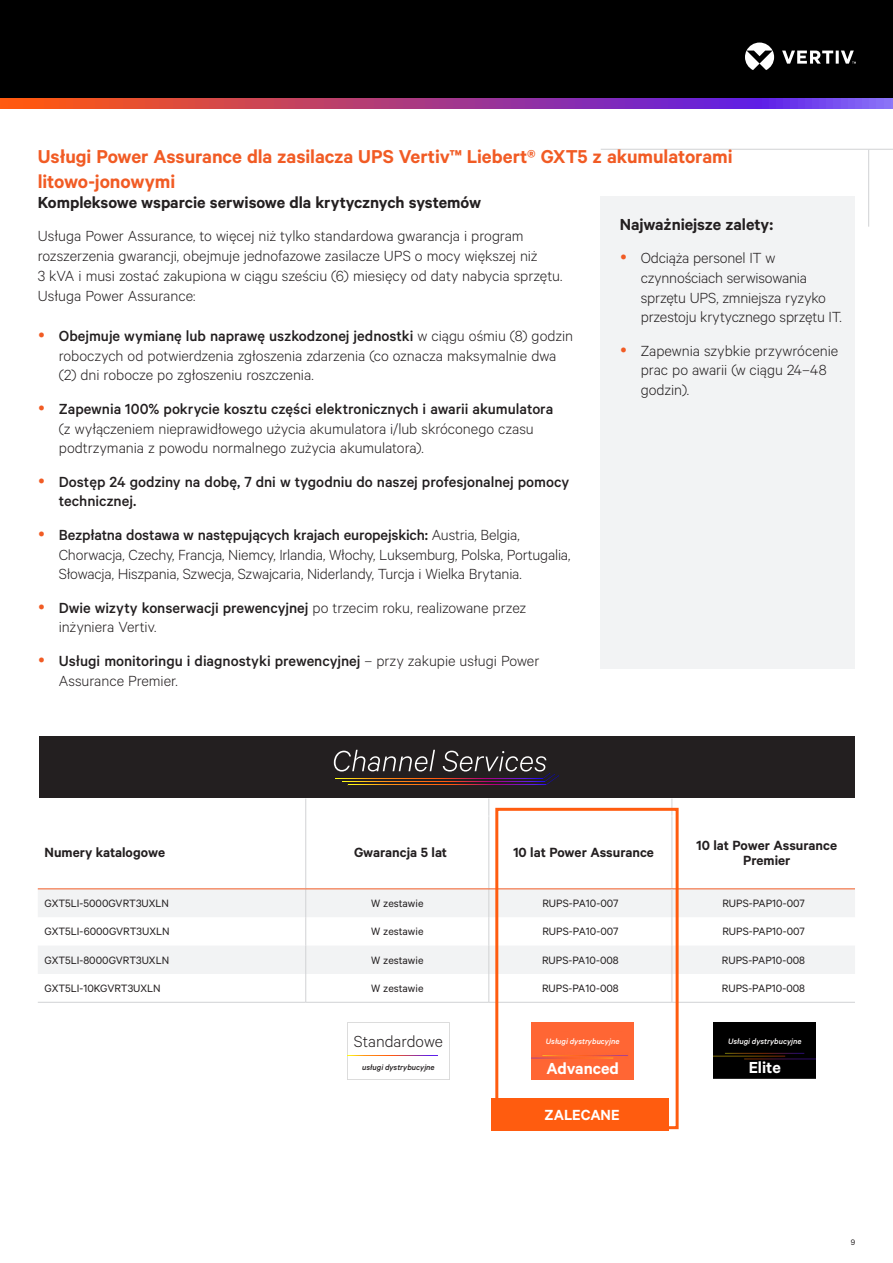
<style>
.page{position:relative;width:893px;height:1263px;background:#fff}
.page>*{position:absolute;margin:0;border:0;box-sizing:border-box;transform-origin:0 0}
.Vertiv_Orange_Main_Heading{font:600 21px/25.2px "Calibre";letter-spacing:-.005em;color:#f15b24}
.Vertiv_Heading{font:600 18px "Calibre";letter-spacing:-.005em;color:#231f20}
.t1{font:600 18px "Calibre";color:#fff}
.t2{font:300 18px "Calibre";color:#231f20}
.Vertiv_Body_Text{font:300 16.5px/19.8px "Calibre";letter-spacing:-.005em;color:#231f20}
.t3{font:500 16.5px/19.8px "Calibre";color:#231f20}
.Vertiv_Orange_Main_Heading-2{font:600 16.5px "Calibre";letter-spacing:-.005em;color:#fff}
.Table_Header_Black{font:600 15px/15px "Calibre";color:#231f20;text-align:center}
.Table_Body{font:12px "Calibre";color:#231f20}
.t4{font:9px "Calibre";color:#231f20}
.t5{font:italic 500 7.5px "Calibre";color:#fffefd}
.t6{font:italic 500 7.5px "Calibre";color:#231f20}
.s1{font-weight:500}
.s2{font-weight:300}
</style>
<div class="page">
<div style="left:0;top:0;width:893px;height:108px;background:#000"></div>
<svg style="left:745px;top:43px;width:111px;height:27px"></svg>
<svg style="left:0;top:98px;width:893px;height:11px"></svg>
<svg style="left:601px;top:149px;width:292px;height:1px"></svg>
<hr style="left:868px;top:149px;width:1px;height:78px;background:#d1d2d4">
<div style="left:601px;top:196px;width:254px;height:473px;background:#f2f3f4"></div>
<svg style="left:38px;top:799px;width:817px;height:203px"></svg>
<svg style="left:38px;top:889px;width:817px;height:85px;fill:#f2f3f4"></svg>
<hr style="left:306px;top:816px;width:183px;height:1px;background:#fff">
<hr style="left:489px;top:816px;width:183px;height:1px;background:#fff">
<hr style="left:672px;top:816px;width:183px;height:1px;background:#fff">
<svg style="left:305px;top:798px;width:1px;height:18px"></svg>
<svg style="left:489px;top:799px;width:1px;height:17px"></svg>
<svg style="left:672px;top:799px;width:1px;height:17px"></svg>
<hr style="left:305px;top:816px;width:1px;height:73px;background:#d1d2d4">
<hr style="left:489px;top:816px;width:1px;height:73px;background:#d1d2d4">
<hr style="left:672px;top:816px;width:1px;height:73px;background:#d1d2d4">
<hr style="left:38px;top:888px;width:268px;height:1px;background:#f15b24">
<hr style="left:306px;top:888px;width:183px;height:1px;background:#f15b24">
<hr style="left:489px;top:888px;width:183px;height:1px;background:#f15b24">
<hr style="left:672px;top:888px;width:183px;height:1px;background:#f15b24">
<svg style="left:305px;top:889px;width:1px;height:113px"></svg>
<svg style="left:489px;top:889px;width:1px;height:113px"></svg>
<svg style="left:672px;top:889px;width:1px;height:113px"></svg>
<hr style="left:38px;top:1002px;width:268px;height:1px;background:#d1d2d4">
<hr style="left:306px;top:1002px;width:183px;height:1px;background:#d1d2d4">
<hr style="left:489px;top:1002px;width:183px;height:1px;background:#d1d2d4">
<hr style="left:672px;top:1002px;width:183px;height:1px;background:#d1d2d4">
<svg style="left:347px;top:1022px;width:102px;height:58px"></svg>
<div style="left:495px;top:808px;width:184px;height:321px;border:3px solid #ff5c0f"></div>
<div style="left:491px;top:1098px;width:178px;height:32px;background:#ff5c0f"></div>
<div style="left:39px;top:736px;width:815px;height:62px;background:#231f20"></div>
<svg style="left:334px;top:750px;width:225px;height:36px"></svg>
<img style="left:532px;top:1022px;width:102px;height:58px">
<div style="left:532px;top:1062px;width:102px;height:12px;background:#ff6634"></div>
<div style="left:532px;top:1032px;width:102px;height:18px;background:#ff6634"></div>
<img style="left:714px;top:1022px;width:102px;height:56px">
<div style="left:714px;top:1061px;width:102px;height:12px;background:#000"></div>
<div style="left:714px;top:1033px;width:102px;height:17px;background:#000"></div>
<p class="Vertiv_Orange_Main_Heading" style="left:38px;top:143px;width:696px">Usługi Power Assurance dla zasilacza UPS Vertiv™ Liebert® GXT5 z akumulatorami litowo-jonowymi</p>
<p class="Vertiv_Heading" style="left:38px;top:192px;width:445px">Kompleksowe wsparcie serwisowe dla krytycznych systemów</p>
<p class="Vertiv_Body_Text" style="left:38px;top:226px;width:526px">Usługa Power Assurance, to więcej niż tylko standardowa gwarancja i program rozszerzenia gwarancji, obejmuje jednofazowe zasilacze UPS o mocy większej niż<br>3 kVA i musi zostać zakupiona w ciągu sześciu (6) miesięcy od daty nabycia sprzętu.<br>Usługa Power Assurance:</p>
<p class="Vertiv_Body_Text" style="left:59px;top:325px;width:516px"><span class="s1">Obejmuje wymianę lub naprawę uszkodzonej jednostki</span> w ciągu ośmiu (8) godzin roboczych od potwierdzenia zgłoszenia zdarzenia (co oznacza maksymalnie dwa (2) dni robocze po zgłoszeniu roszczenia.</p>
<p class="Vertiv_Body_Text" style="left:59px;top:398px;width:496px"><span class="s1">Zapewnia 100% pokrycie kosztu części elektronicznych i awarii akumulatora </span>(z wyłączeniem nieprawidłowego użycia akumulatora i/lub skróconego czasu podtrzymania z powodu normalnego zużycia akumulatora).</p>
<p class="t3" style="left:59px;top:471px;width:512px">Dostęp 24 godziny na dobę, 7 dni w tygodniu do naszej profesjonalnej pomocy technicznej.</p>
<p class="Vertiv_Body_Text" style="left:59px;top:524px;width:513px"><span class="s1">Bezpłatna dostawa w następujących krajach europejskich:</span> Austria, Belgia,<br>Chorwacja, Czechy, Francja, Niemcy, Irlandia, Włochy, Luksemburg, Polska, Portugalia,<br>Słowacja, Hiszpania, Szwecja, Szwajcaria, Niderlandy, Turcja i Wielka Brytania.</p>
<p class="Vertiv_Body_Text" style="left:59px;top:597px;width:469px"><span class="s1">Dwie wizyty konserwacji prewencyjnej</span> po trzecim roku, realizowane przez inżyniera Vertiv.</p>
<p class="t3" style="left:59px;top:650px;width:482px">Usługi monitoringu i diagnostyki prewencyjnej <span class="s2">– przy zakupie usługi Power<br>Assurance Premier.</span></p>
<p class="Vertiv_Heading" style="left:620px;top:213px;width:155px">Najważniejsze zalety:</p>
<p class="Vertiv_Body_Text" style="left:641px;top:247px;width:203px">Odciąża personel IT w czynnościach serwisowania sprzętu UPS, zmniejsza ryzyko przestoju krytycznego sprzętu IT.</p>
<p class="Vertiv_Body_Text" style="left:641px;top:340px;width:199px">Zapewnia szybkie przywrócenie prac po awarii (w ciągu 24–48 godzin).</p>
<p class="Table_Header_Black" style="left:45px;top:845px;width:122px">Numery katalogowe</p>
<p class="Table_Header_Black" style="left:354px;top:845px;width:95px">Gwarancja 5 lat</p>
<p class="Table_Header_Black" style="left:513px;top:845px;width:142px">10 lat Power Assurance</p>
<p class="Table_Header_Black" style="left:696px;top:837px;width:142px">10 lat Power Assurance<br>Premier</p>
<p class="Table_Body" style="left:45px;top:896px;width:126px">GXT5LI-5000GVRT3UXLN</p>
<p class="Table_Body" style="left:371px;top:896px;width:54px">W zestawie</p>
<p class="Table_Body" style="left:542px;top:896px;width:77px">RUPS-PA10-007</p>
<p class="Table_Body" style="left:722px;top:896px;width:84px">RUPS-PAP10-007</p>
<p class="Table_Body" style="left:45px;top:924px;width:126px">GXT5LI-6000GVRT3UXLN</p>
<p class="Table_Body" style="left:371px;top:924px;width:54px">W zestawie</p>
<p class="Table_Body" style="left:542px;top:924px;width:77px">RUPS-PA10-007</p>
<p class="Table_Body" style="left:722px;top:924px;width:84px">RUPS-PAP10-007</p>
<p class="Table_Body" style="left:45px;top:953px;width:126px">GXT5LI-8000GVRT3UXLN</p>
<p class="Table_Body" style="left:371px;top:953px;width:54px">W zestawie</p>
<p class="Table_Body" style="left:542px;top:953px;width:78px">RUPS-PA10-008</p>
<p class="Table_Body" style="left:722px;top:953px;width:85px">RUPS-PAP10-008</p>
<p class="Table_Body" style="left:45px;top:981px;width:118px">GXT5LI-10KGVRT3UXLN</p>
<p class="Table_Body" style="left:371px;top:981px;width:54px">W zestawie</p>
<p class="Table_Body" style="left:542px;top:981px;width:78px">RUPS-PA10-008</p>
<p class="Table_Body" style="left:722px;top:981px;width:85px">RUPS-PAP10-008</p>
<p class="t2" style="left:354px;top:1031px;width:91px">Standardowe</p>
<p class="t6" style="left:362px;top:1062px;width:74px">usługi dystrybucyjne</p>
<p class="t1" style="left:546px;top:1058px;width:74px">Advanced</p>
<p class="t5" style="left:546px;top:1036px;width:75px">Usługi dystrybucyjne</p>
<p class="Vertiv_Orange_Main_Heading-2" style="left:545px;top:1105px;width:77px">ZALECANE</p>
<p class="t5" style="left:728px;top:1036px;width:75px">Usługi dystrybucyjne</p>
<p class="t1" style="left:749px;top:1057px;width:34px">Elite</p>
<p class="t4" style="left:851px;top:1236px;width:6px">9</p>
</div>
